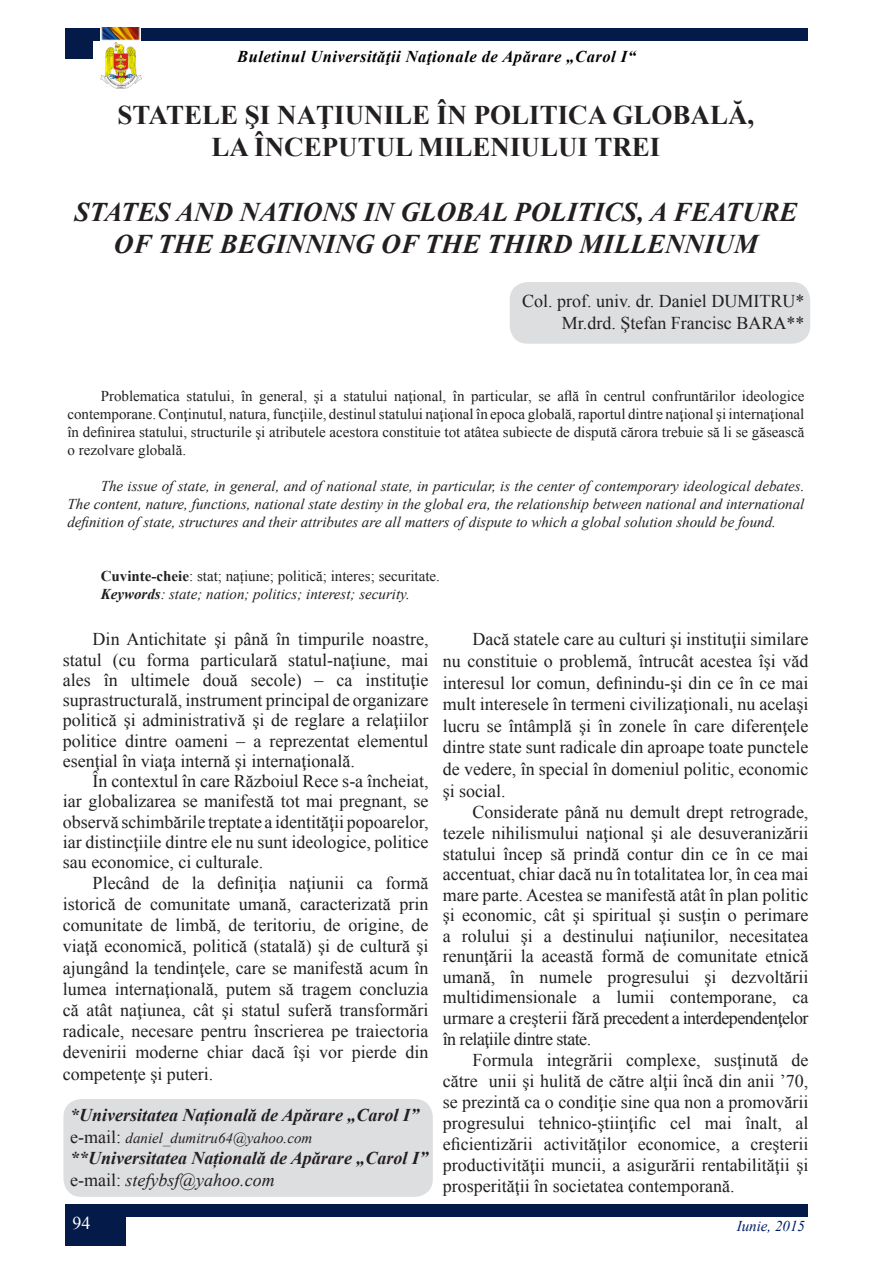
<style>
.page{position:relative;width:893px;height:1263px;background:#fff}
.page>*{position:absolute;margin:0;border:0;box-sizing:border-box;transform-origin:0 0}
.t1{font:italic 700 27px "Times New Roman";color:#231f20}
.t2{font:700 27px "Times New Roman";color:#231f20}
.t3{font:18px/21.1px "Times New Roman";color:#231f20;text-align:justify}
.t4{font:italic 700 18px "Times New Roman";color:#231f20}
.t5{font:italic 18px "Times New Roman";color:#231f20}
.t6{font:18px "Times New Roman";color:#fff}
.t7{font:italic 700 16.5px "Times New Roman";letter-spacing:.03em;color:#000103}
.t8{font:15px/18px "Times New Roman";color:#231f20;text-align:justify}
.t9{font:italic 15px/18px "Times New Roman";color:#231f20;text-align:justify}
.t10{font:italic 15px "Times New Roman";color:#001d67}
.s1{font-weight:700}
.s2{font-style:normal;font-size:18px}
.s3{font-style:normal}
</style>
<div class="page">
<img style="left:101px;top:43px;width:40px;height:45px">
<div style="left:65px;top:1204px;width:743px;height:12px;background:#041b49"></div>
<div style="left:65px;top:1216px;width:61px;height:30px;background:#041b49"></div>
<div style="left:65px;top:28px;width:743px;height:12px;background:#041b49"></div>
<img style="left:101px;top:27px;width:40px;height:14px">
<div style="left:65px;top:37px;width:28px;height:22px;background:#041b49"></div>
<div style="left:510px;top:282px;width:300px;height:62px;background:#dddee0;border-radius:18px"></div>
<div style="left:63px;top:1099px;width:370px;height:98px;background:#dddee0;border-radius:18px"></div>
<p class="t7" style="left:237px;top:45px;width:400px">Buletinul Universităţii Naţionale de Apărare „Carol I“</p>
<p class="t2" style="left:118px;top:95px;width:638px">STATELE ŞI NAŢIUNILE ÎN POLITICA GLOBALĂ,</p>
<p class="t2" style="left:212px;top:128px;width:450px">LA ÎNCEPUTUL MILENIULUI TREI</p>
<p class="t1" style="left:74px;top:193px;width:725px">STATES AND NATIONS IN GLOBAL POLITICS, A FEATURE</p>
<p class="t1" style="left:114px;top:226px;width:646px">OF THE BEGINNING OF THE THIRD MILLENNIUM</p>
<p class="t3" style="left:522px;top:290px;width:284px">Col. prof. univ. dr. Daniel DUMITRU*</p>
<p class="t3" style="left:562px;top:312px;width:244px">Mr.drd. Ştefan Francisc BARA**</p>
<p class="t8" style="left:67px;top:387px;width:738px;text-indent:33px">Problematica statului, în general, şi a statului naţional, în particular, se află în centrul confruntărilor ideologice contemporane. Conţinutul, natura, funcţiile, destinul statului naţional în epoca globală, raportul dintre naţional şi internaţional în definirea statului, structurile şi atributele acestora constituie tot atâtea subiecte de dispută cărora trebuie să li se găsească o rezolvare globală.</p>
<p class="t9" style="left:67px;top:477px;width:738px;text-indent:33px">The issue of state, in general, and of national state, in particular, is the center of contemporary ideological debates.<br>The content, nature, functions, national state destiny in the global era, the relationship between national and international definition of state, structures and their attributes are all matters of dispute to which a global solution should be found.</p>
<p class="t8" style="left:101px;top:567px;width:341px"><span class="s1">Cuvinte-cheie</span>: stat; națiune; politică; interes; securitate.</p>
<p class="t9" style="left:101px;top:585px;width:310px"><span class="s1">Keywords</span>: state; nation; politics; interest; security.</p>
<p class="t3" style="left:63px;top:629px;width:367px;line-height:20.2px;text-indent:30px">Din Antichitate şi până în timpurile noastre, statul (cu forma particulară statul-naţiune, mai ales în ultimele două secole) – ca instituţie suprastructurală, instrument principal de organizare politică şi administrativă şi de reglare a relaţiilor politice dintre oameni – a reprezentat elementul esenţial în viaţa internă şi internaţională.</p>
<p class="t3" style="left:63px;top:770px;width:367px;line-height:20.2px;text-indent:30px">În contextul în care Războiul Rece s-a încheiat, iar globalizarea se manifestă tot mai pregnant, se observă schimbările treptate a identităţii popoarelor, iar distincţiile dintre ele nu sunt ideologice, politice sau economice, ci culturale.</p>
<p class="t3" style="left:63px;top:872px;width:367px;text-indent:30px">Plecând de la definiţia naţiunii ca formă istorică de comunitate umană, caracterizată prin comunitate de limbă, de teritoriu, de origine, de viaţă economică, politică (statală) şi de cultură şi ajungând la tendinţele, care se manifestă acum în lumea internaţională, putem să tragem concluzia că atât naţiunea, cât şi statul suferă transformări radicale, necesare pentru înscrierea pe traiectoria devenirii moderne chiar dacă îşi vor pierde din competenţe şi puteri.</p>
<p class="t4" style="left:70px;top:1102px;width:350px">*Universitatea Națională de Apărare „Carol I”</p>
<p class="t9" style="left:70px;top:1128px;width:244px"><span class="s2">e-mail:</span> daniel_dumitru64@yahoo.com</p>
<p class="t4" style="left:70px;top:1146px;width:359px">**Universitatea Națională de Apărare „Carol I”</p>
<p class="t5" style="left:70px;top:1167px;width:206px"><span class="s3">e-mail:</span> stefybsf@yahoo.com</p>
<p class="t3" style="left:443px;top:628px;width:367px;line-height:21.6px;text-indent:30px">Dacă statele care au culturi şi instituţii similare nu constituie o problemă, întrucât acestea îşi văd interesul lor comun, definindu-şi din ce în ce mai mult interesele în termeni civilizaţionali, nu acelaşi lucru se întâmplă şi în zonele în care diferenţele dintre state sunt radicale din aproape toate punctele de vedere, în special în domeniul politic, economic şi social.</p>
<p class="t3" style="left:443px;top:801px;width:367px;line-height:20.7px;text-indent:30px">Considerate până nu demult drept retrograde, tezele nihilismului naţional şi ale desuveranizării statului încep să prindă contur din ce în ce mai accentuat, chiar dacă nu în totalitatea lor, în cea mai mare parte. Acestea se manifestă atât în plan politic şi economic, cât şi spiritual şi susţin o perimare a rolului şi a destinului naţiunilor, necesitatea renunţării la această formă de comunitate etnică umană, în numele progresului şi dezvoltării multidimensionale a lumii contemporane, ca urmare a creşterii fără precedent a interdependenţelor în relaţiile dintre state.</p>
<p class="t3" style="left:443px;top:1048px;width:367px;text-indent:30px">Formula integrării complexe, susţinută de către unii şi hulită de către alţii încă din anii ’70, se prezintă ca o condiţie sine qua non a promovării progresului tehnico-ştiinţific cel mai înalt, al eficientizării activităţilor economice, a creşterii productivităţii muncii, a asigurării rentabilităţii şi prosperităţii în societatea contemporană.</p>
<p class="t6" style="left:73px;top:1210px;width:19px">94</p>
<p class="t10" style="left:737px;top:1216px;width:70px">Iunie, 2015</p>
</div>
